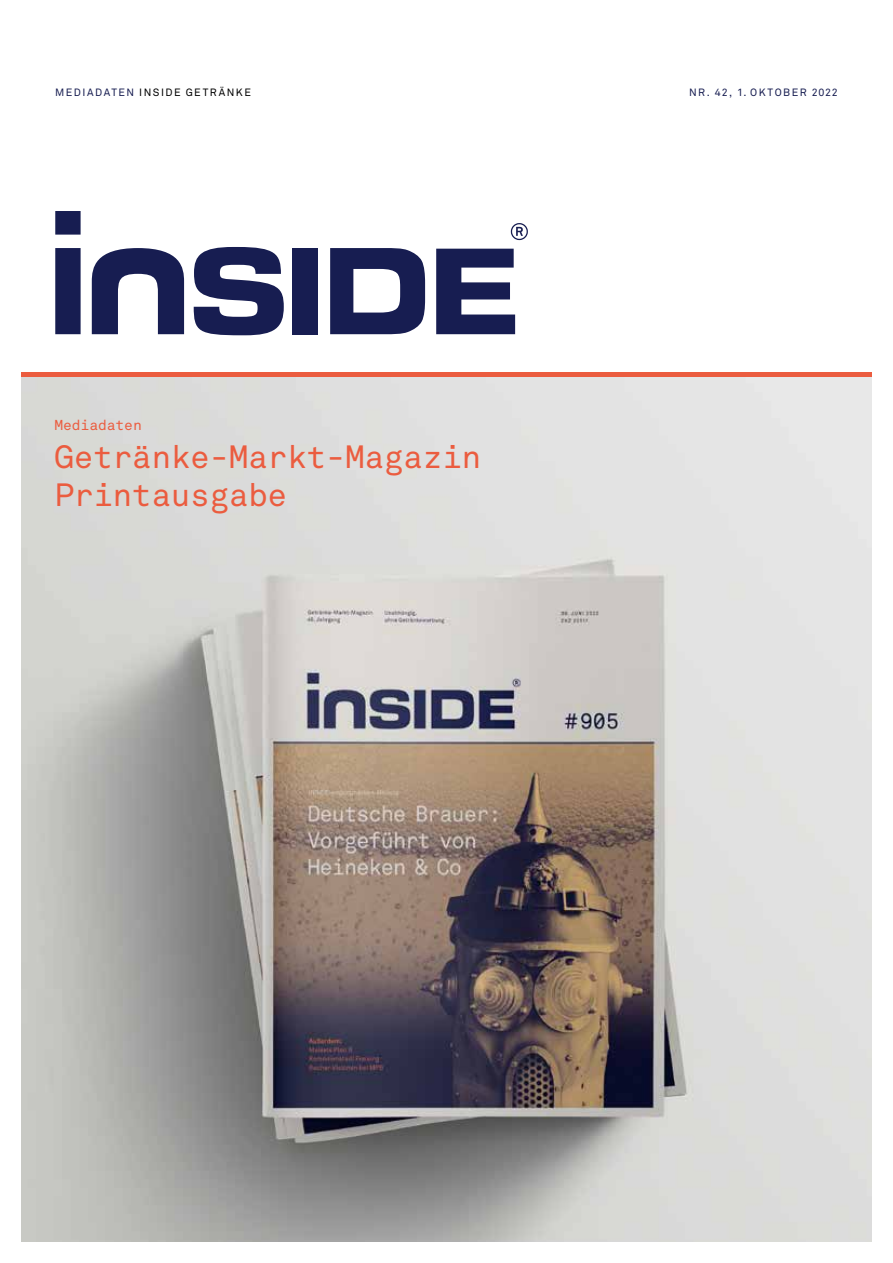
<style>
.page{position:relative;width:893px;height:1263px;background:#fff}
.page>*{position:absolute;margin:0;border:0;box-sizing:border-box;transform-origin:0 0}
.t1{font:31.8px/38.2px "Akkurat Mono Pro";letter-spacing:-.01em;color:#eb5c3f}
.t2{font:14.25px "Akkurat Mono Pro";letter-spacing:-.005em;color:#eb5c3f}
.t3{font:10.5px "Akkurat Pro";letter-spacing:.14em;color:#000}
.t4{font:10.5px "Akkurat Pro";letter-spacing:.135em;color:#171d51}
.s1{color:#171d51}
</style>
<div class="page">
<img style="left:21px;top:377px;width:851px;height:865px">
<div style="left:21px;top:372px;width:851px;height:5px;background:#eb5c3f"></div>
<div style="left:292px;top:248px;width:26px;height:86px;background:#171d51"></div>
<svg style="left:330px;top:248px;width:95px;height:86px"></svg>
<svg style="left:436px;top:249px;width:79px;height:85px"></svg>
<svg style="left:511px;top:223px;width:17px;height:17px"></svg>
<svg style="left:55px;top:211px;width:26px;height:123px;background:#353a67"></svg>
<svg style="left:92px;top:248px;width:92px;height:86px"></svg>
<svg style="left:194px;top:247px;width:90px;height:88px"></svg>
<p class="t3" style="left:55px;top:86px;width:197px"><span class="s1">MEDIADATEN</span> INSIDE GETRÄNKE</p>
<p class="t2" style="left:54px;top:416px;width:89px">Mediadaten</p>
<p class="t1" style="left:54px;top:438px;width:428px">Getränke-Markt-Magazin<br>Printausgabe</p>
<p class="t4" style="left:689px;top:86px;width:150px">NR. 42, 1. OKTOBER 2022</p>
</div>
